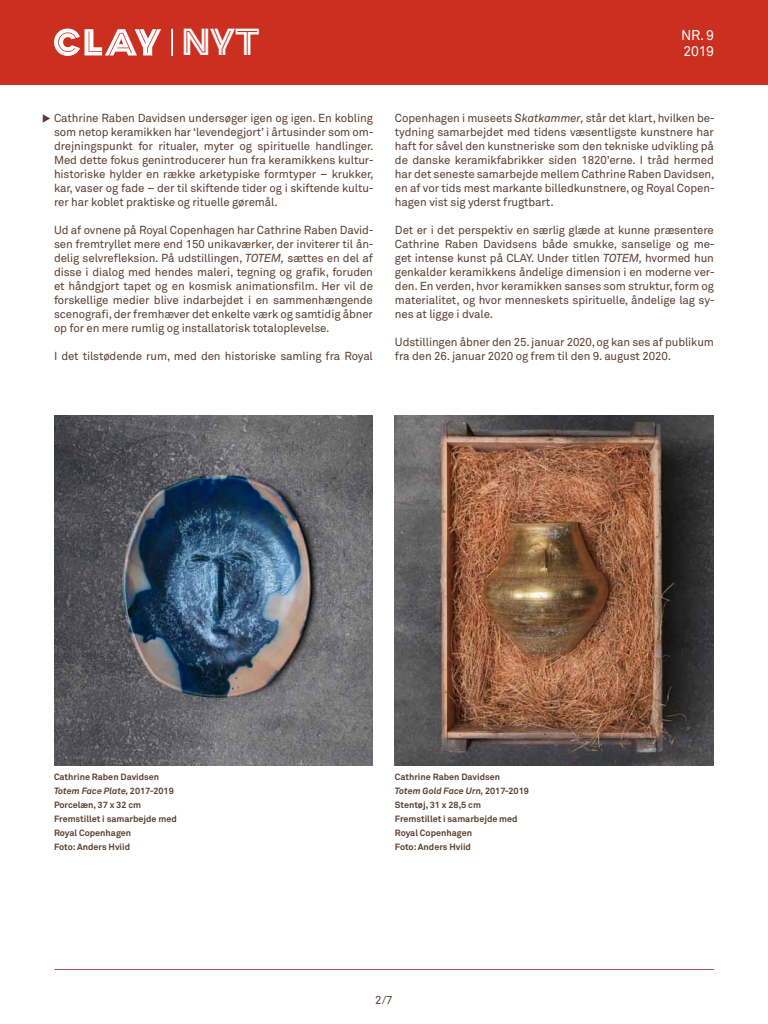
<style>
.page{position:relative;width:768px;height:1024px;background:#fff}
.page>*{position:absolute;margin:0;border:0;box-sizing:border-box;transform-origin:0 0}
.t1{font:35.1px "Clay";color:#fff}
.t2{font:14px/16px "Akkurat";letter-spacing:-.015em;color:#fff}
.t3{font:11.5px/14px "Akkurat";letter-spacing:-.01em;color:#5a3e2e;text-align:justify}
.t4{font:700 9px/14px "Akkurat";color:#5a3e2e}
.s1{font-style:italic}
</style>
<div class="page">
<div style="left:0;top:0;width:768px;height:85px;background:#cb2f20"></div>
<svg style="left:54px;top:29px;width:107px;height:27px"></svg>
<div style="left:171px;top:29px;width:2px;height:27px;border:1px solid #fff"></div>
<hr style="left:54px;top:969px;width:660px;height:1px;background:#a65254">
<img style="left:54px;top:416px;width:318px;height:350px">
<img style="left:395px;top:416px;width:319px;height:350px">
<h1 class="t1" style="left:181px;top:20px;width:80px">NYT</h1>
<p class="t2" style="left:681px;top:27px;width:34px">NR. 9<br>2019</p>
<p class="t3" style="left:54px;top:111px;width:322px;text-indent:-12px">◆ Cathrine Raben Davidsen undersøger igen og igen. En kobling som netop keramikken har ‘levendegjort’ i årtusinder som om&shy;drejningspunkt for ritualer, myter og spirituelle handlinger.<br>Med dette fokus genintroducerer hun fra keramikkens kultur&shy;historiske hylder en række arketypiske formtyper – krukker, kar, vaser og fade – der til skiftende tider og i skiftende kultu&shy;rer har koblet praktiske og rituelle gøremål.</p>
<p class="t3" style="left:54px;top:223px;width:321px">Ud af ovnene på Royal Copenhagen har Cathrine Raben David&shy;sen fremtryllet mere end 150 unikaværker, der inviterer til ån&shy;delig selvrefleksion. På udstillingen, <span class="s1">TOTEM,</span> sættes en del af disse i dialog med hendes maleri, tegning og grafik, foruden et håndgjort tapet og en kosmisk animationsfilm. Her vil de forskellige medier blive indarbejdet i en sammenhængende scenografi, der fremhæver det enkelte værk og samtidig åbner op for en mere rumlig og installatorisk totaloplevelse.</p>
<p class="t3" style="left:54px;top:349px;width:321px">I det tilstødende rum, med den historiske samling fra Royal</p>
<p class="t3" style="left:395px;top:111px;width:322px">Copenhagen i museets <span class="s1">Skatkammer,</span> står det klart, hvilken be&shy;tydning samarbejdet med tidens væsentligste kunstnere har haft for såvel den kunstneriske som den tekniske udvikling på de danske keramikfabrikker siden 1820’erne. I tråd hermed har det seneste samarbejde mellem Cathrine Raben Davidsen, en af vor tids mest markante billedkunstnere, og Royal Copen&shy;hagen vist sig yderst frugtbart.</p>
<p class="t3" style="left:395px;top:223px;width:322px">Det er i det perspektiv en særlig glæde at kunne præsentere Cathrine Raben Davidsens både smukke, sanselige og me&shy;get intense kunst på CLAY. Under titlen <span class="s1">TOTEM,</span> hvormed hun genkalder keramikkens åndelige dimension i en moderne ver&shy;den. En verden, hvor keramikken sanses som struktur, form og materialitet, og hvor menneskets spirituelle, åndelige lag sy&shy;nes at ligge i dvale.</p>
<p class="t3" style="left:395px;top:335px;width:321px">Udstillingen åbner den 25. januar 2020, og kan ses af publikum fra den 26. januar 2020 og frem til den 9. august 2020.</p>
<p class="t4" style="left:54px;top:770px;width:124px">Cathrine Raben Davidsen<br><span class="s1">Totem Face Plate,</span> 2017-2019<br>Porcelæn, 37 x 32 cm<br>Fremstillet i samarbejde med<br>Royal Copenhagen<br>Foto: Anders Hviid</p>
<p class="t4" style="left:395px;top:770px;width:136px">Cathrine Raben Davidsen<br><span class="s1">Totem Gold Face Urn,</span> 2017-2019<br>Stentøj, 31 x 28,5 cm<br>Fremstillet i samarbejde med<br>Royal Copenhagen<br>Foto: Anders Hviid</p>
<p class="t3" style="left:375px;top:993px;width:19px">2/7</p>
</div>
